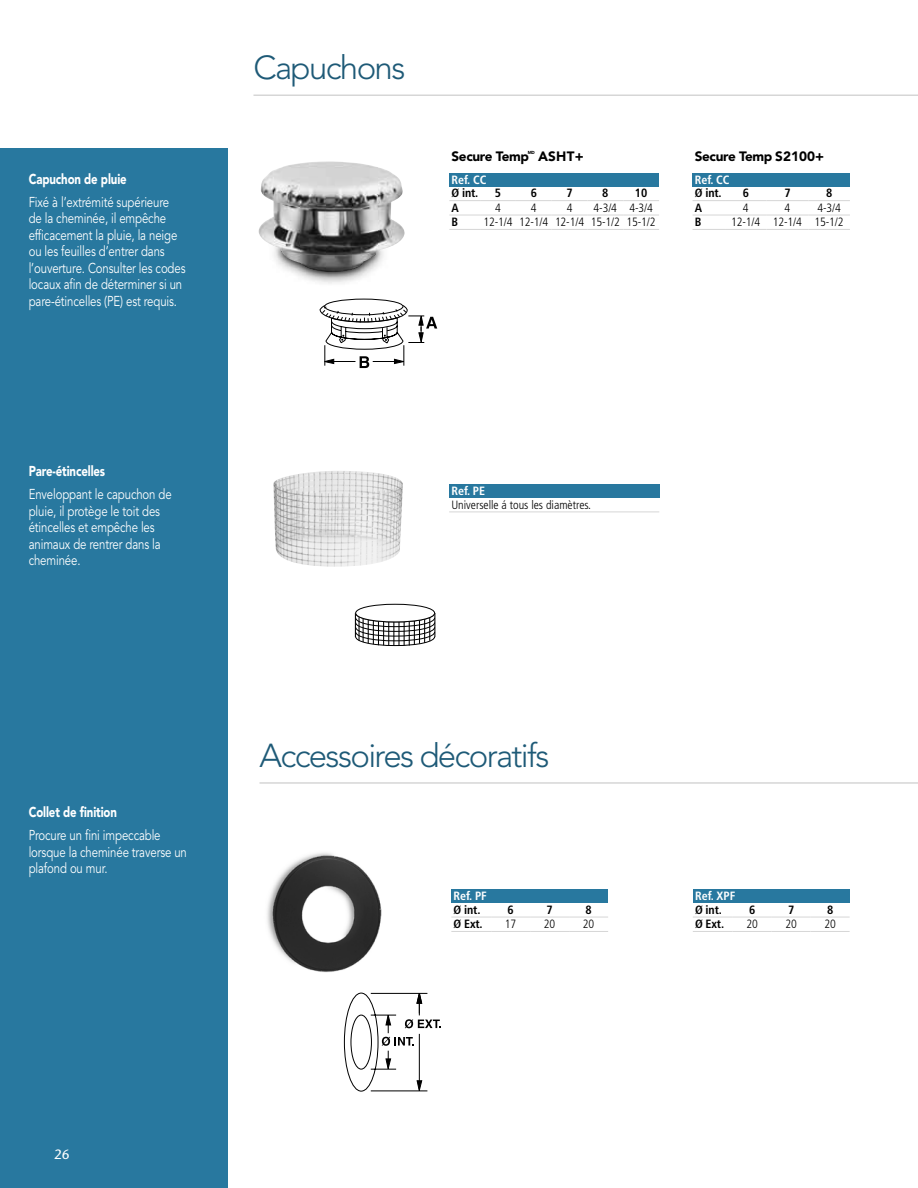
<style>
.page{position:relative;width:918px;height:1188px;background:#fff}
.page>*{position:absolute;margin:0;border:0;box-sizing:border-box;transform-origin:0 0}
.t1{font:300 33px "Avenir LT Std";letter-spacing:-.05em;color:#1e5a77}
.t2{font:14.25px/16.5px "Avenir LT Std";letter-spacing:-.01em;color:#fff;scale:.8 1}
.t3{font:900 14.25px "Avenir LT Std";letter-spacing:-.01em;color:#fff;scale:.8 1}
.t4{font:900 13.5px "Avenir LT Std";letter-spacing:-.025em;color:#000}
.t5{font:500 13.5px "Stone Sans Std";color:#fff}
.t6{font:300 condensed 12px "Frutiger LT Std";color:#000}
.t7{font:700 condensed 12px "Frutiger LT Std";letter-spacing:-.01em;color:#000}
.t8{font:700 condensed 12px "Frutiger LT Std";color:#fff}
.t9{font:900 4.35px "Avenir LT Std";color:#000}
</style>
<div class="page">
<div style="left:0;top:148px;width:227px;height:1040px;background:#28789f"></div>
<hr style="left:254px;top:94px;width:664px;height:2px;background:#d6d6d6">
<hr style="left:260px;top:782px;width:658px;height:2px;background:#d6d6d6">
<div style="left:449px;top:173px;width:210px;height:13px;background:#28789f"></div>
<hr style="left:449px;top:200px;width:31px;height:1px;background:#d6d6d6">
<hr style="left:480px;top:200px;width:36px;height:1px;background:#d6d6d6">
<hr style="left:516px;top:200px;width:36px;height:1px;background:#d6d6d6">
<hr style="left:552px;top:200px;width:35px;height:1px;background:#d6d6d6">
<hr style="left:587px;top:200px;width:36px;height:1px;background:#d6d6d6">
<hr style="left:623px;top:200px;width:36px;height:1px;background:#d6d6d6">
<hr style="left:449px;top:215px;width:31px;height:1px;background:#d6d6d6">
<hr style="left:480px;top:215px;width:36px;height:1px;background:#d6d6d6">
<hr style="left:516px;top:215px;width:36px;height:1px;background:#d6d6d6">
<hr style="left:552px;top:215px;width:35px;height:1px;background:#d6d6d6">
<hr style="left:587px;top:215px;width:36px;height:1px;background:#d6d6d6">
<hr style="left:623px;top:215px;width:36px;height:1px;background:#d6d6d6">
<hr style="left:449px;top:229px;width:31px;height:1px;background:#d6d6d6">
<hr style="left:480px;top:229px;width:36px;height:1px;background:#d6d6d6">
<hr style="left:516px;top:229px;width:36px;height:1px;background:#d6d6d6">
<hr style="left:552px;top:229px;width:35px;height:1px;background:#d6d6d6">
<hr style="left:587px;top:229px;width:36px;height:1px;background:#d6d6d6">
<hr style="left:623px;top:229px;width:36px;height:1px;background:#d6d6d6">
<div style="left:693px;top:173px;width:157px;height:13px;background:#28789f"></div>
<hr style="left:693px;top:200px;width:32px;height:1px;background:#d6d6d6">
<hr style="left:725px;top:200px;width:42px;height:1px;background:#d6d6d6">
<hr style="left:767px;top:200px;width:41px;height:1px;background:#d6d6d6">
<hr style="left:808px;top:200px;width:42px;height:1px;background:#d6d6d6">
<hr style="left:693px;top:215px;width:32px;height:1px;background:#d6d6d6">
<hr style="left:725px;top:215px;width:42px;height:1px;background:#d6d6d6">
<hr style="left:767px;top:215px;width:41px;height:1px;background:#d6d6d6">
<hr style="left:808px;top:215px;width:42px;height:1px;background:#d6d6d6">
<hr style="left:693px;top:229px;width:32px;height:1px;background:#d6d6d6">
<hr style="left:725px;top:229px;width:42px;height:1px;background:#d6d6d6">
<hr style="left:767px;top:229px;width:41px;height:1px;background:#d6d6d6">
<hr style="left:808px;top:229px;width:42px;height:1px;background:#d6d6d6">
<div style="left:449px;top:484px;width:210px;height:14px;background:#28789f"></div>
<hr style="left:449px;top:512px;width:210px;height:1px;background:#d6d6d6">
<div style="left:324px;top:299px;width:79px;height:16px;border:1px solid #000;border-radius:50%"></div>
<svg style="left:320px;top:304px;width:117px;height:64px"></svg>
<img style="left:273px;top:471px;width:130px;height:96px">
<div style="left:355px;top:604px;width:80px;height:18px;border:1px solid #000;border-radius:50%"></div>
<svg style="left:355px;top:612px;width:80px;height:34px"></svg>
<img style="left:267px;top:852px;width:115px;height:121px">
<svg style="left:344px;top:993px;width:97px;height:99px"></svg>
<svg style="left:308px;top:279px;width:49px;height:5px"></svg>
<svg style="left:292px;top:272px;width:78px;height:7px"></svg>
<img style="left:258px;top:161px;width:147px;height:111px">
<div style="left:693px;top:889px;width:157px;height:14px;background:#28789f"></div>
<hr style="left:693px;top:917px;width:40px;height:1px;background:#d6d6d6">
<hr style="left:733px;top:917px;width:39px;height:1px;background:#d6d6d6">
<hr style="left:772px;top:917px;width:39px;height:1px;background:#d6d6d6">
<hr style="left:811px;top:917px;width:39px;height:1px;background:#d6d6d6">
<hr style="left:693px;top:931px;width:40px;height:1px;background:#d6d6d6">
<hr style="left:733px;top:931px;width:39px;height:1px;background:#d6d6d6">
<hr style="left:811px;top:931px;width:39px;height:1px;background:#d6d6d6">
<hr style="left:772px;top:931px;width:39px;height:1px;background:#d6d6d6">
<div style="left:451px;top:889px;width:157px;height:14px;background:#28789f"></div>
<hr style="left:451px;top:917px;width:40px;height:1px;background:#d6d6d6">
<hr style="left:491px;top:917px;width:39px;height:1px;background:#d6d6d6">
<hr style="left:530px;top:917px;width:39px;height:1px;background:#d6d6d6">
<hr style="left:569px;top:917px;width:39px;height:1px;background:#d6d6d6">
<hr style="left:451px;top:931px;width:40px;height:1px;background:#d6d6d6">
<hr style="left:491px;top:931px;width:39px;height:1px;background:#d6d6d6">
<hr style="left:569px;top:931px;width:39px;height:1px;background:#d6d6d6">
<hr style="left:530px;top:931px;width:39px;height:1px;background:#d6d6d6">
<p class="t3" style="left:29px;top:170px;width:124px">Capuchon de pluie</p>
<p class="t2" style="left:29px;top:194px;width:198px">Fixé à l’extrémité supérieure de la cheminée, il empêche efficacement la pluie, la neige ou les feuilles d’entrer dans l’ouverture. Consulter les codes locaux afin de déterminer si un pare-étincelles (PE) est requis.</p>
<h1 class="t1" style="left:254px;top:48px;width:153px">Capuchons</h1>
<p class="t4" style="left:452px;top:148px;width:79px">Secure Temp</p>
<p class="t9" style="left:528px;top:150px;width:9px">MD</p>
<p class="t4" style="left:538px;top:148px;width:47px">ASHT+</p>
<p class="t8" style="left:452px;top:173px;width:36px">Ref. CC</p>
<p class="t7" style="left:452px;top:186px;width:28px">ø int.</p>
<p class="t7" style="left:495px;top:186px;width:8px">5</p>
<p class="t7" style="left:531px;top:186px;width:8px">6</p>
<p class="t7" style="left:566px;top:186px;width:8px">7</p>
<p class="t7" style="left:602px;top:186px;width:8px">8</p>
<p class="t7" style="left:635px;top:186px;width:14px">10</p>
<p class="t7" style="left:452px;top:201px;width:9px">A</p>
<p class="t6" style="left:495px;top:201px;width:7px">4</p>
<p class="t6" style="left:531px;top:201px;width:7px">4</p>
<p class="t6" style="left:567px;top:201px;width:7px">4</p>
<p class="t6" style="left:594px;top:201px;width:61px">4-3/4 4-3/4</p>
<p class="t7" style="left:451px;top:215px;width:8px">B</p>
<p class="t6" style="left:483px;top:215px;width:174px">12-1/4 12-1/4 12-1/4 15-1/2 15-1/2</p>
<p class="t4" style="left:695px;top:148px;width:131px">Secure Temp S2100+</p>
<p class="t8" style="left:695px;top:173px;width:36px">Ref. CC</p>
<p class="t7" style="left:695px;top:186px;width:28px">ø int.</p>
<p class="t7" style="left:743px;top:186px;width:8px">6</p>
<p class="t7" style="left:784px;top:186px;width:8px">7</p>
<p class="t7" style="left:826px;top:186px;width:8px">8</p>
<p class="t7" style="left:695px;top:201px;width:9px">A</p>
<p class="t6" style="left:743px;top:201px;width:7px">4</p>
<p class="t6" style="left:785px;top:201px;width:7px">4</p>
<p class="t6" style="left:817px;top:201px;width:25px">4-3/4</p>
<p class="t7" style="left:695px;top:215px;width:8px">B</p>
<p class="t6" style="left:731px;top:215px;width:114px">12-1/4 12-1/4 15-1/2</p>
<p class="t3" style="left:29px;top:463px;width:97px">Pare-étincelles</p>
<p class="t2" style="left:29px;top:487px;width:180px">Enveloppant le capuchon de pluie, il protège le toit des étincelles et empêche les animaux de rentrer dans la cheminée.</p>
<p class="t8" style="left:451px;top:484px;width:35px">Ref. PE</p>
<p class="t6" style="left:451px;top:498px;width:141px">Universelle á tous les diamètres.</p>
<p class="t3" style="left:29px;top:804px;width:112px">Collet de finition</p>
<p class="t2" style="left:29px;top:827px;width:199px">Procure un fini impeccable lorsque la cheminée traverse un plafond ou mur.</p>
<h1 class="t1" style="left:260px;top:736px;width:291px">Accessoires décoratifs</h1>
<p class="t8" style="left:454px;top:889px;width:35px">Ref. PF</p>
<p class="t7" style="left:454px;top:903px;width:28px">ø int.</p>
<p class="t7" style="left:508px;top:903px;width:8px">6</p>
<p class="t7" style="left:547px;top:903px;width:8px">7</p>
<p class="t7" style="left:586px;top:903px;width:8px">8</p>
<p class="t7" style="left:454px;top:917px;width:31px">ø Ext.</p>
<p class="t6" style="left:505px;top:917px;width:13px">17</p>
<p class="t6" style="left:544px;top:917px;width:13px">20</p>
<p class="t6" style="left:583px;top:917px;width:13px">20</p>
<p class="t8" style="left:695px;top:889px;width:42px">Ref. XPF</p>
<p class="t7" style="left:695px;top:903px;width:28px">ø int.</p>
<p class="t7" style="left:749px;top:903px;width:8px">6</p>
<p class="t7" style="left:788px;top:903px;width:8px">7</p>
<p class="t7" style="left:827px;top:903px;width:8px">8</p>
<p class="t7" style="left:695px;top:917px;width:31px">ø Ext.</p>
<p class="t6" style="left:746px;top:917px;width:13px">20</p>
<p class="t6" style="left:785px;top:917px;width:13px">20</p>
<p class="t6" style="left:824px;top:917px;width:13px">20</p>
<p class="t5" style="left:54px;top:1146px;width:17px">26</p>
</div>
